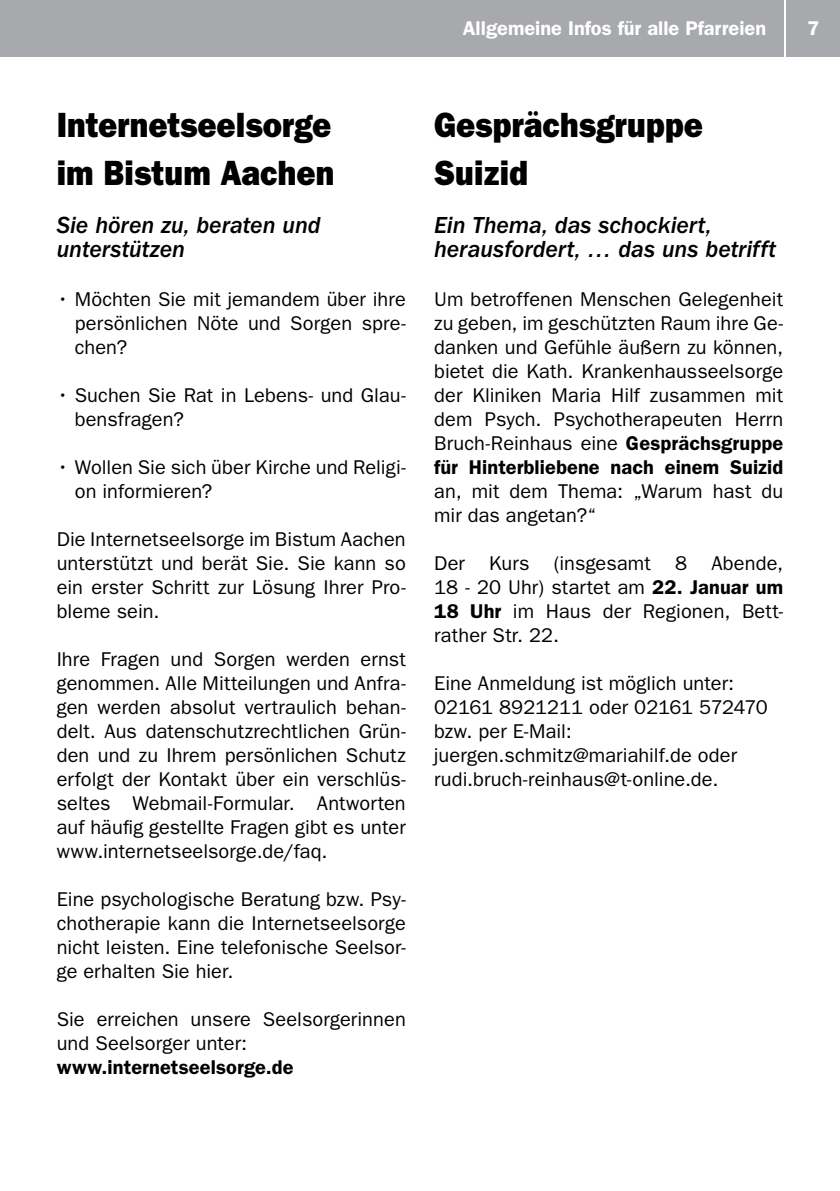
<style>
.page{position:relative;width:840px;height:1191px;background:#fff}
.page>*{position:absolute;margin:0;border:0;box-sizing:border-box;transform-origin:0 0}
.t1{font:800 35.2px/48px "Franklin Gothic LT";color:#000;scale:.91 1}
.t2{font:italic 500 24px/24px "Franklin Gothic LT";letter-spacing:-.005em;color:#000}
.t3{font:20px/24px "Franklin Gothic LT";letter-spacing:.005em;color:#000;text-align:justify}
.t4{font:600 20px "Franklin Gothic LT";color:#fff}
.t5{font:600 20px "Franklin Gothic LT";letter-spacing:.005em;color:#000}
.s1{font-weight:600}
</style>
<div class="page">
<div style="left:0;top:0;width:782px;height:57px;background:#a7a9ac"></div>
<div style="left:785px;top:0;width:54px;height:57px;background:#a7a9ac"></div>
<p class="t4" style="left:462px;top:17px;width:305px">Allgemeine Infos für alle Pfarreien</p>
<p class="t4" style="left:806px;top:17px;width:13px">7</p>
<h1 class="t1" style="left:57px;top:101px;width:306px">Internetseelsorge im Bistum Aachen</h1>
<p class="t2" style="left:57px;top:214px;width:265px">Sie hören zu, beraten und unterstützen</p>
<p class="t3" style="left:75px;top:287px;width:332px;text-indent:-18px">• Möchten Sie mit jemandem über ihre persönlichen Nöte und Sorgen spre&shy;chen?</p>
<p class="t3" style="left:75px;top:383px;width:332px;text-indent:-18px">• Suchen Sie Rat in Lebens- und Glau&shy;bensfragen?</p>
<p class="t3" style="left:75px;top:455px;width:332px;text-indent:-18px">• Wollen Sie sich über Kirche und Religi&shy;on informieren?</p>
<p class="t3" style="left:57px;top:527px;width:350px">Die Internetseelsorge im Bistum Aachen unterstützt und berät Sie. Sie kann so ein erster Schritt zur Lösung Ihrer Pro&shy;bleme sein.</p>
<p class="t3" style="left:57px;top:647px;width:350px">Ihre Fragen und Sorgen werden ernst genommen. Alle Mitteilungen und Anfra&shy;gen werden absolut vertraulich behan&shy;delt. Aus datenschutzrechtlichen Grün&shy;den und zu Ihrem persönlichen Schutz erfolgt der Kontakt über ein verschlüs&shy;seltes Webmail-Formular. Antworten auf häufig gestellte Fragen gibt es unter www.internetseelsorge.de/faq.</p>
<p class="t3" style="left:57px;top:887px;width:350px">Eine psychologische Beratung bzw. Psy&shy;chotherapie kann die Internetseelsorge nicht leisten. Eine telefonische Seelsor&shy;ge erhalten Sie hier.</p>
<p class="t3" style="left:57px;top:1007px;width:350px">Sie erreichen unsere Seelsorgerinnen und Seelsorger unter:</p>
<p class="t5" style="left:57px;top:1055px;width:238px">www.internetseelsorge.de</p>
<h1 class="t1" style="left:434px;top:101px;width:297px">Gesprächsgruppe<br>Suizid</h1>
<p class="t2" style="left:434px;top:214px;width:343px">Ein Thema, das schockiert, herausfordert, … das uns betrifft</p>
<p class="t3" style="left:434px;top:287px;width:350px">Um betroffenen Menschen Gelegenheit zu geben, im geschützten Raum ihre Ge&shy;danken und Gefühle äußern zu können, bietet die Kath. Krankenhausseelsorge der Kliniken Maria Hilf zusammen mit dem Psych. Psychotherapeuten Herrn Bruch-Reinhaus eine <span class="s1">Gesprächsgruppe für Hinterbliebene nach einem Suizid</span></p>
<p class="t3" style="left:434px;top:479px;width:350px">an, mit dem Thema: „Warum hast du mir das angetan?“</p>
<p class="t3" style="left:434px;top:551px;width:350px">Der Kurs (insgesamt 8 Abende, 18 - 20 Uhr) startet am <span class="s1">22. Januar um 18 Uhr</span> im Haus der Regionen, Bett&shy;rather Str. 22.</p>
<p class="t3" style="left:434px;top:671px;width:335px;text-align:left">Eine Anmeldung ist möglich unter:<br>02161 8921211 oder 02161 572470 bzw. per E-Mail: juergen.schmitz@mariahilf.de oder rudi.bruch-reinhaus@t-online.de.</p>
</div>
